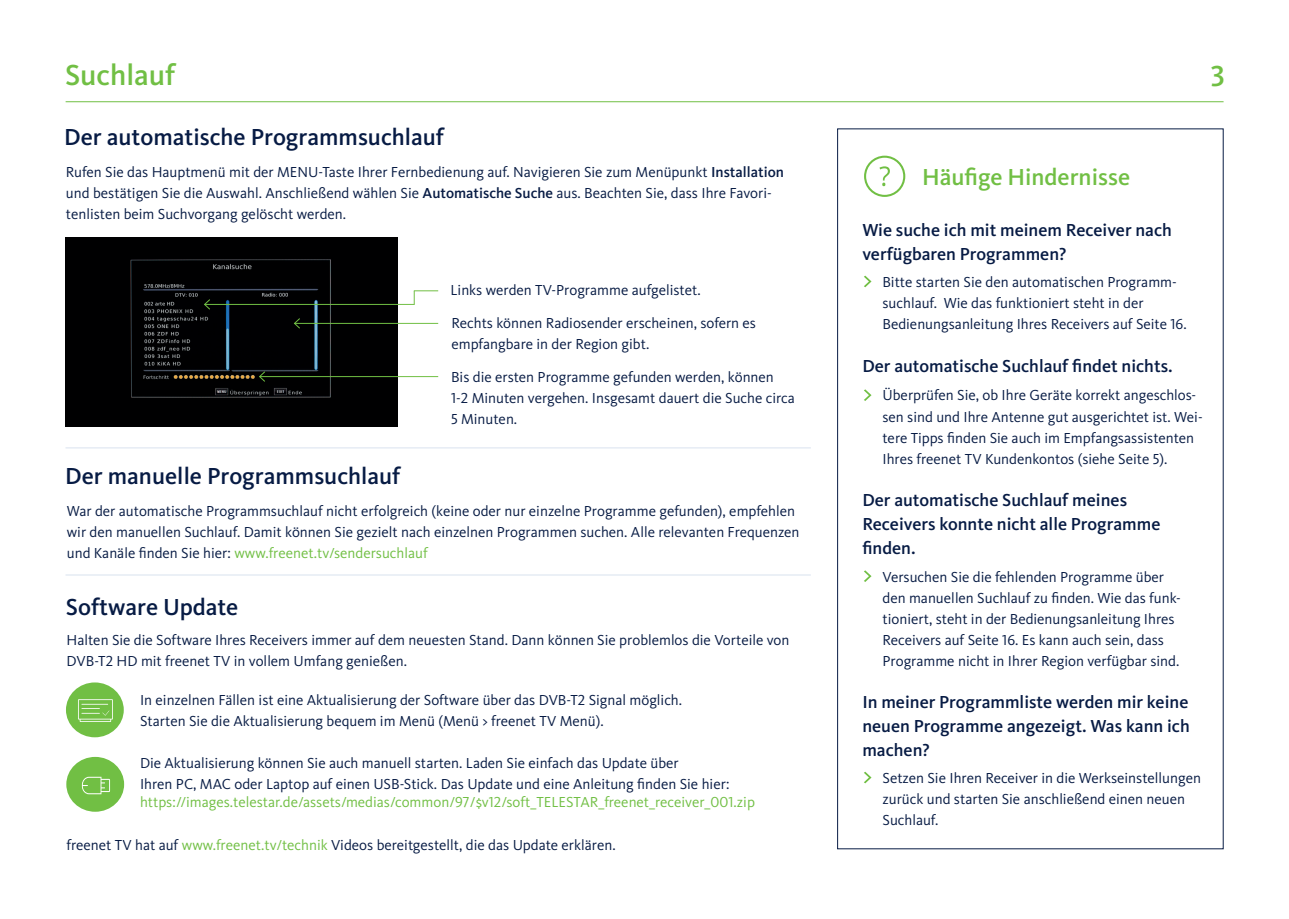
<style>
.page{position:relative;width:1289px;height:919px;background:#fff}
.page>*{position:absolute;margin:0;border:0;box-sizing:border-box;transform-origin:0 0}
.t1{font:500 30px "Kievit Pro";color:#71bf44}
.t2{font:500 24px "Kievit Pro";color:#071b44}
.t3{font:500 24px "Kievit Pro";color:#71bf44}
.t4{font:500 18px/24px "Kievit Pro";color:#071b44}
.t5{font:15px/21px "Kievit Pro";color:#071b44}
.t6{font:15px "Kievit Pro";color:#71bf44}
.s1{font-weight:500}
.s2{color:#71bf44}
</style>
<div class="page">
<svg style="left:864px;top:156px;width:41px;height:41px"></svg>
<hr style="left:66px;top:101px;width:1157px;height:1px;background:#71bf44">
<img style="left:66px;top:238px;width:331px;height:188px">
<hr style="left:259px;top:376px;width:179px;height:1px;background:#71bf44">
<svg style="left:258px;top:370px;width:8px;height:12px"></svg>
<svg style="left:864px;top:275px;width:7px;height:12px"></svg>
<svg style="left:864px;top:389px;width:7px;height:12px"></svg>
<svg style="left:864px;top:570px;width:7px;height:12px"></svg>
<hr style="left:65px;top:447px;width:745px;height:1px;background:#d9e2ef">
<hr style="left:65px;top:574px;width:745px;height:1px;background:#d9e2ef">
<hr style="left:294px;top:323px;width:144px;height:1px;background:#71bf44">
<svg style="left:293px;top:317px;width:8px;height:12px"></svg>
<div style="left:66px;top:682px;width:58px;height:55px;background:#71bf44;border-radius:50%"></div>
<div style="left:66px;top:756px;width:58px;height:55px;background:#71bf44;border-radius:50%"></div>
<svg style="left:82px;top:776px;width:28px;height:18px"></svg>
<svg style="left:78px;top:699px;width:35px;height:23px"></svg>
<svg style="left:864px;top:771px;width:7px;height:12px"></svg>
<hr style="left:205px;top:304px;width:209px;height:1px;background:#71bf44">
<svg style="left:203px;top:298px;width:8px;height:12px"></svg>
<svg style="left:414px;top:290px;width:24px;height:14px"></svg>
<h1 class="t1" style="left:65px;top:57px;width:112px">Suchlauf</h1>
<h1 class="t1" style="left:1210px;top:58px;width:16px">3</h1>
<h2 class="t2" style="left:64px;top:123px;width:381px">Der automatische Programmsuchlauf</h2>
<p class="t5" style="left:66px;top:162px;width:719px">Rufen Sie das Hauptmenü mit der MENU-Taste Ihrer Fernbedienung auf. Navigieren Sie zum Menüpunkt <span class="s1">Installation </span>und bestätigen Sie die Auswahl. Anschließend wählen Sie <span class="s1">Automatische Suche</span> aus. Beachten Sie, dass Ihre Favori&shy;tenlisten beim Suchvorgang gelöscht werden.</p>
<p class="t5" style="left:450px;top:279px;width:252px">Links werden TV-Programme aufgelistet.</p>
<p class="t5" style="left:451px;top:312px;width:306px">Rechts können Radiosender erscheinen, sofern es empfangbare in der Region gibt.</p>
<p class="t5" style="left:451px;top:366px;width:345px">Bis die ersten Programme gefunden werden, können<br>1-2 Minuten vergehen. Insgesamt dauert die Suche circa<br>5 Minuten.</p>
<h2 class="t2" style="left:65px;top:462px;width:337px">Der manuelle Programmsuchlauf</h2>
<p class="t5" style="left:67px;top:500px;width:734px">War der automatische Programmsuchlauf nicht erfolgreich (keine oder nur einzelne Programme gefunden), empfehlen wir den manuellen Suchlauf. Damit können Sie gezielt nach einzelnen Programmen suchen. Alle relevanten Frequenzen und Kanäle finden Sie hier: <span class="s2">www.freenet.tv/sendersuchlauf</span></p>
<h2 class="t2" style="left:66px;top:592px;width:174px">Software Update</h2>
<p class="t5" style="left:67px;top:629px;width:724px">Halten Sie die Software Ihres Receivers immer auf dem neuesten Stand. Dann können Sie problemlos die Vorteile von<br>DVB-T2 HD mit freenet TV in vollem Umfang genießen.</p>
<p class="t5" style="left:140px;top:689px;width:543px">In einzelnen Fällen ist eine Aktualisierung der Software über das DVB-T2 Signal möglich.<br>Starten Sie die Aktualisierung bequem im Menü (Menü &gt; freenet TV Menü).</p>
<p class="t5" style="left:140px;top:752px;width:591px">Die Aktualisierung können Sie auch manuell starten. Laden Sie einfach das Update über<br>Ihren PC, MAC oder Laptop auf einen USB-Stick. Das Update und eine Anleitung finden Sie hier:</p>
<p class="t6" style="left:140px;top:793px;width:616px">https://images.telestar.de/assets/medias/common/97/$v12/soft_TELESTAR_freenet_receiver_001.zip</p>
<p class="t5" style="left:67px;top:833px;width:550px">freenet TV hat auf <span class="s2">www.freenet.tv/technik</span> Videos bereitgestellt, die das Update erklären.</p>
<h2 class="t3" style="left:922px;top:162px;width:210px">Häufige Hindernisse</h2>
<p class="t4" style="left:862px;top:218px;width:311px">Wie suche ich mit meinem Receiver nach verfügbaren Programmen?</p>
<p class="t5" style="left:882px;top:271px;width:306px">Bitte starten Sie den automatischen Programm&shy;suchlauf. Wie das funktioniert steht in der<br>Bedienungsanleitung Ihres Receivers auf Seite 16.</p>
<p class="t4" style="left:862px;top:354px;width:312px">Der automatische Suchlauf findet nichts.</p>
<p class="t5" style="left:882px;top:385px;width:321px">Überprüfen Sie, ob Ihre Geräte korrekt angeschlos&shy;sen sind und Ihre Antenne gut ausgerichtet ist. Wei&shy;tere Tipps finden Sie auch im Empfangsassistenten Ihres freenet TV Kundenkontos (siehe Seite 5).</p>
<p class="t4" style="left:862px;top:487px;width:299px">Der automatische Suchlauf meines<br>Receivers konnte nicht alle Programme finden.</p>
<p class="t5" style="left:882px;top:566px;width:300px">Versuchen Sie die fehlenden Programme über den manuellen Suchlauf zu finden. Wie das funk&shy;tioniert, steht in der Bedienungsanleitung Ihres Receivers auf Seite 16. Es kann auch sein, dass Programme nicht in Ihrer Region verfügbar sind.</p>
<p class="t4" style="left:862px;top:690px;width:329px;text-align:justify">In meiner Programmliste werden mir keine neuen Programme angezeigt. Was kann ich machen?</p>
<p class="t5" style="left:882px;top:767px;width:320px">Setzen Sie Ihren Receiver in die Werkseinstellungen zurück und starten Sie anschließend einen neuen<br>Suchlauf.</p>
</div>
